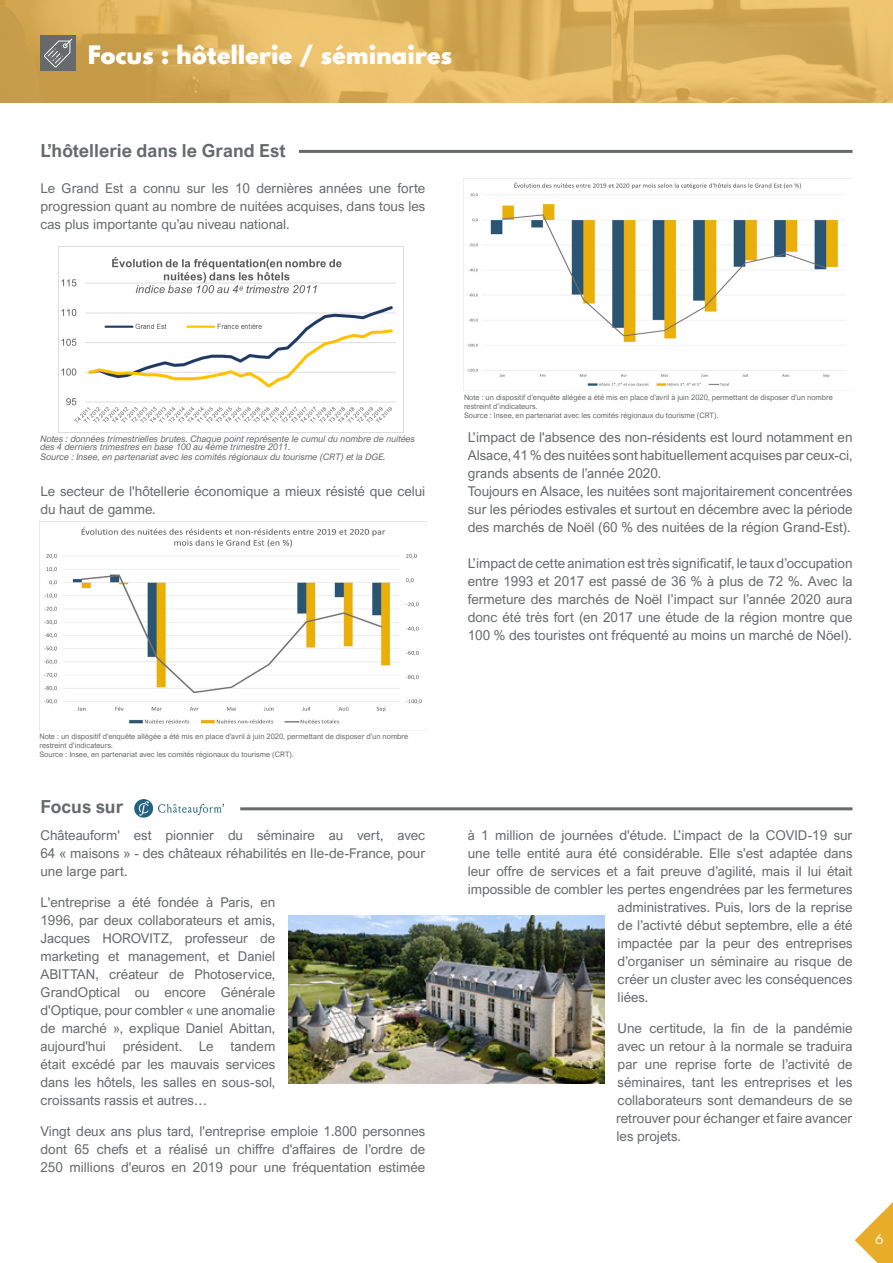
<style>
.page{position:relative;width:893px;height:1263px;background:#fff}
.page>*{position:absolute;margin:0;border:0;box-sizing:border-box;transform-origin:0 0}
.t1{font:900 22.5px "Spartan MB";letter-spacing:.02em;color:#fff}
.t2{font:700 18px "Arial Nova";color:#676a6c}
.t3{font:13.5px/18px "Arial Nova";color:#676a6c;text-align:justify}
.t4{font:12px "Spartan MB";color:#fff}
.t5{font:italic 9px/7.5px "Arial Nova";color:#676a6c}
.t6{font:7.5px/9px "Arial Nova";color:#676a6c}
</style>
<div class="page">
<img style="left:288px;top:915px;width:317px;height:168px">
<img style="left:0;top:0;width:893px;height:102px">
<div style="left:40px;top:35px;width:36px;height:36px;background:#676a6c"></div>
<svg style="left:44px;top:39px;width:28px;height:28px"></svg>
<img style="left:59px;top:246px;width:345px;height:186px">
<img style="left:39px;top:521px;width:388px;height:209px">
<hr style="left:299px;top:150px;width:553px;height:3px;background:#676a6c">
<hr style="left:240px;top:807px;width:612px;height:3px;background:#676a6c">
<svg style="left:855px;top:1202px;width:38px;height:61px"></svg>
<img style="left:466px;top:182px;width:380px;height:205px">
<img style="left:134px;top:799px;width:19px;height:19px">
<img style="left:159px;top:803px;width:64px;height:12px">
<p class="t1" style="left:88px;top:36px;width:365px">Focus : hôtellerie / séminaires</p>
<p class="t2" style="left:40px;top:140px;width:247px">L’hôtellerie dans le Grand Est</p>
<p class="t3" style="left:40px;top:179px;width:386px">Le Grand Est a connu sur les 10 dernières années une forte progression quant au nombre de nuitées acquises, dans tous les cas plus importante qu’au niveau national.</p>
<p class="t5" style="left:40px;top:435px;width:376px">Notes : données trimestrielles brutes. Chaque point représente le cumul du nombre de nuitées des 4 derniers trimestres en base 100 au 4ème trimestre 2011.</p>
<p class="t5" style="left:40px;top:453px;width:347px">Source : Insee, en partenariat avec les comités régionaux du tourisme (CRT) et la DGE.</p>
<p class="t3" style="left:40px;top:482px;width:386px">Le secteur de l'hôtellerie économique a mieux résisté que celui du haut de gamme.</p>
<p class="t6" style="left:39px;top:732px;width:370px">Note : un dispositif d’enquête allégée a été mis en place d’avril à juin 2020, permettant de disposer d’un nombre restreint d’indicateurs.</p>
<p class="t6" style="left:39px;top:750px;width:256px">Source : Insee, en partenariat avec les comités régionaux du tourisme (CRT).</p>
<p class="t2" style="left:40px;top:796px;width:84px">Focus sur</p>
<p class="t3" style="left:40px;top:826px;width:386px">Châteauform' est pionnier du séminaire au vert, avec 64 « maisons » - des châteaux réhabilités en Ile-de-France, pour une large part.</p>
<p class="t3" style="left:40px;top:893px;width:236px">L'entreprise a été fondée à Paris, en 1996, par deux collaborateurs et amis, Jacques HOROVITZ, professeur de marketing et management, et Daniel ABITTAN, créateur de Photoservice, GrandOptical ou encore Générale d'Optique, pour combler « une anomalie de marché », explique Daniel Abittan, aujourd'hui président. Le tandem était excédé par les mauvais services dans les hôtels, les salles en sous-sol, croissants rassis et autres…</p>
<p class="t3" style="left:40px;top:1122px;width:386px">Vingt deux ans plus tard, l'entreprise emploie 1.800 personnes dont 65 chefs et a réalisé un chiffre d'affaires de l’ordre de 250 millions d'euros en 2019 pour une fréquentation estimée</p>
<p class="t6" style="left:464px;top:393px;width:370px">Note : un dispositif d’enquête allégée a été mis en place d’avril à juin 2020, permettant de disposer d’un nombre restreint d’indicateurs.</p>
<p class="t6" style="left:464px;top:411px;width:256px">Source : Insee, en partenariat avec les comités régionaux du tourisme (CRT).</p>
<p class="t3" style="left:468px;top:428px;width:386px">L’impact de l'absence des non-résidents est lourd notamment en Alsace, 41 % des nuitées sont habituellement acquises par ceux-ci, grands absents de l’année 2020.</p>
<p class="t3" style="left:468px;top:482px;width:386px">Toujours en Alsace, les nuitées sont majoritairement concentrées sur les périodes estivales et surtout en décembre avec la période des marchés de Noël (60 % des nuitées de la région Grand-Est).</p>
<p class="t3" style="left:468px;top:554px;width:386px">L’impact de cette animation est très significatif, le taux d’occupation entre 1993 et 2017 est passé de 36 % à plus de 72 %. Avec la fermeture des marchés de Noël l’impact sur l’année 2020 aura donc été très fort (en 2017 une étude de la région montre que 100 % des touristes ont fréquenté au moins un marché de Nöel).</p>
<p class="t3" style="left:468px;top:826px;width:386px">à 1 million de journées d'étude. L’impact de la COVID-19 sur</p>
<p class="t3" style="left:468px;top:844px;width:386px">une telle entité aura été considérable. Elle s'est adaptée dans</p>
<p class="t3" style="left:468px;top:862px;width:386px">leur offre de services et a fait preuve d’agilité, mais il lui était</p>
<p class="t3" style="left:468px;top:880px;width:386px">impossible de combler les pertes engendrées par les fermetures</p>
<p class="t3" style="left:618px;top:898px;width:236px">administratives. Puis, lors de la reprise</p>
<p class="t3" style="left:618px;top:916px;width:236px">de l’activté début septembre, elle a été</p>
<p class="t3" style="left:618px;top:934px;width:236px">impactée par la peur des entreprises</p>
<p class="t3" style="left:618px;top:952px;width:236px">d’organiser un séminaire au risque de</p>
<p class="t3" style="left:618px;top:970px;width:236px">créer un cluster avec les conséquences</p>
<p class="t3" style="left:618px;top:988px;width:32px">liées.</p>
<p class="t3" style="left:616px;top:1019px;width:238px">Une certitude, la fin de la pandémie avec un retour à la normale se traduira par une reprise forte de l’activité de séminaires, tant les entreprises et les collaborateurs sont demandeurs de se retrouver pour échanger et faire avancer les projets.</p>
<p class="t4" style="left:875px;top:1230px;width:10px">6</p>
</div>
